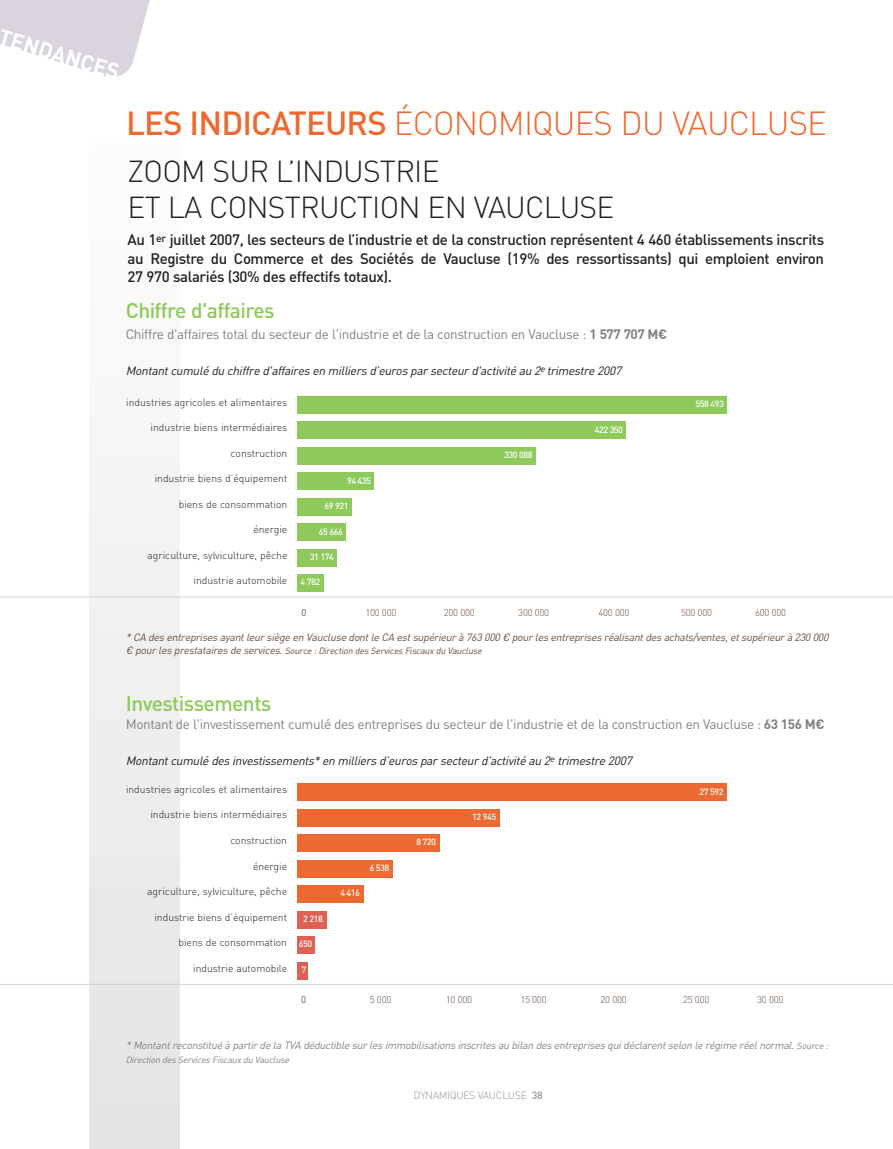
<style>
.page{position:relative;width:893px;height:1149px;background:#fff}
.page>*{position:absolute;margin:0;border:0;box-sizing:border-box;transform-origin:0 0}
.t1{font:300 33px "DIN";letter-spacing:-.025em;color:#ec6a31}
.t2{font:300 30px/36px "DIN";letter-spacing:-.025em;color:#231f20}
.t3{font:500 21px "DIN";letter-spacing:-.025em;color:#8ec95c}
.t4{font:500 15px/18px "DIN";letter-spacing:-.025em;color:#231f20;text-align:justify}
.t5{font:13.5px "DIN";letter-spacing:-.025em;color:#808285}
.t6{font:italic 12px "DIN";color:#231f20}
.t7{font:italic 10.5px "DIN";color:#808285}
.t8{font:italic 10.5px "DIN";color:#674e3f}
.t9{font:300 10.5px "DIN";letter-spacing:-.025em;color:#939598}
.t10{font:300 10.35px "DIN";color:#231f20}
.t11{font:300 9.6px "DIN";letter-spacing:-.025em;color:#674e3f}
.t12{font:300 9.6px "DIN";color:#231f20}
.t13{font:500 9px "DIN";letter-spacing:-.055em;color:#fff}
.t14{font:italic 9px "DIN";color:#674e3f}
.t15{font:italic 9px "DIN";color:#808285}
.s1{font-weight:500}
.s2{font-weight:700}
.s3{color:#8ec95c}
.s4{font-size:10.5px}
.s5{font-size:6.45px;color:#8ec95c}
.s6{font-size:9px}
</style>
<div class="page">
<div style="left:89px;top:107px;width:91px;height:1041px;background:linear-gradient(to bottom,#fefefe,#e4e3e4)"></div>
<svg style="left:0;top:0;width:150px;height:77px"></svg>
<div style="left:297px;top:396px;width:430px;height:17px;background:#8ec95c"></div>
<div style="left:297px;top:422px;width:329px;height:17px;background:#8ec95c"></div>
<div style="left:297px;top:447px;width:239px;height:17px;background:#8ec95c"></div>
<div style="left:297px;top:473px;width:77px;height:17px;background:#8ec95c"></div>
<div style="left:297px;top:498px;width:55px;height:17px;background:#8ec95c"></div>
<div style="left:297px;top:523px;width:49px;height:17px;background:#8ec95c"></div>
<div style="left:297px;top:549px;width:40px;height:17px;background:#8ec95c"></div>
<div style="left:297px;top:574px;width:27px;height:17px;background:#8ec95c"></div>
<hr style="left:0;top:983px;width:893px;height:1px;background:#d1d2d4">
<div style="left:297px;top:783px;width:430px;height:17px;background:#ec6a31"></div>
<div style="left:297px;top:809px;width:203px;height:17px;background:#ec6a31"></div>
<div style="left:297px;top:834px;width:142px;height:17px;background:#ec6a31"></div>
<div style="left:297px;top:860px;width:96px;height:17px;background:#ec6a31"></div>
<div style="left:297px;top:885px;width:66px;height:17px;background:#ec6a31"></div>
<div style="left:297px;top:910px;width:29px;height:17px;background:#e05f53"></div>
<div style="left:297px;top:936px;width:18px;height:17px;background:#e05f53"></div>
<div style="left:297px;top:961px;width:11px;height:17px;background:#e05f53"></div>
<hr style="left:0;top:596px;width:893px;height:1px;background:#d1d2d4">
<h1 class="t1" style="left:126px;top:111px;width:702px"><span class="s1">LES INDICATEURS</span> ÉCONOMIQUES DU VAUCLUSE</h1>
<h2 class="t2" style="left:128px;top:157px;width:488px">ZOOM SUR L’INDUSTRIE<br>ET LA CONSTRUCTION EN VAUCLUSE</h2>
<p class="t4" style="left:128px;top:233px;width:698px">Au 1<sup>er</sup> juillet 2007, les secteurs de l’industrie et de la construction représentent 4 460 établissements inscrits au Registre du Commerce et des Sociétés de Vaucluse (19% des ressortissants) qui emploient environ 27 970 salariés (30% des effectifs totaux).</p>
<h3 class="t3" style="left:126px;top:303px;width:150px">Chiffre d'affaires</h3>
<h3 class="t5" style="left:126px;top:329px;width:543px">Chiffre d'affaires total du secteur de l'industrie et de la construction en Vaucluse : <span class="s2">1 577 707 M€</span></h3>
<p class="t6" style="left:126px;top:366px;width:500px">Montantcumulé du chiffre d'affaires en milliers d’euros parsecteurd'activité au 2<sup>e</sup> trimestre 2007</p>
<p class="t10" style="left:126px;top:398px;width:163px">industries agricoles et alimentaires</p>
<p class="t10" style="left:151px;top:423px;width:138px">industrie biens intermédiaires</p>
<p class="t10" style="left:231px;top:449px;width:58px">construction</p>
<p class="t10" style="left:155px;top:474px;width:134px">industrie biens d’équipement</p>
<p class="t10" style="left:179px;top:500px;width:110px">biens de consommation</p>
<p class="t10" style="left:253px;top:525px;width:36px">énergie</p>
<p class="t10" style="left:147px;top:551px;width:141px">agriculture, sylviculture, pêche</p>
<p class="t10" style="left:194px;top:576px;width:95px">industrie automobile</p>
<p class="t13" style="left:347px;top:477px;width:27px">94 435<span class="s3">.</span></p>
<p class="t13" style="left:325px;top:502px;width:27px">69 921<span class="s3">.</span></p>
<p class="t13" style="left:319px;top:528px;width:27px">65 666<span class="s3">.</span></p>
<p class="t13" style="left:310px;top:553px;width:27px">31 174<span class="s3">.</span></p>
<p class="t13" style="left:301px;top:579px;width:23px">4 782<span class="s3">.</span></p>
<p class="t13" style="left:504px;top:451px;width:32px">330 088<span class="s3">.</span></p>
<p class="t13" style="left:595px;top:426px;width:32px">422 350<span class="s3">.</span></p>
<p class="t13" style="left:693px;top:400px;width:34px"><span class="s3">.</span>558 493<span class="s3">.</span></p>
<p class="t12" style="left:301px;top:609px;width:6px">0</p>
<p class="t11" style="left:365px;top:609px;width:32px">100 000</p>
<p class="t11" style="left:444px;top:609px;width:32px">200 000</p>
<p class="t11" style="left:518px;top:609px;width:32px">300 000</p>
<p class="t11" style="left:598px;top:609px;width:32px">400 000</p>
<p class="t11" style="left:681px;top:609px;width:32px">500 000</p>
<p class="t11" style="left:755px;top:609px;width:32px">600 000</p>
<p class="t8" style="left:126px;top:633px;width:706px">* CA des entreprises ayantleursiège en Vaucluse dontle CA estsupérieurà 763 000 € pourles entreprises réalisantdes achats/ventes,etsupérieurà 230 000</p>
<p class="t14" style="left:126px;top:647px;width:359px"><span class="s4">€ pourles prestataires de services.</span>Source :Direction des Services Fiscaux du Vaucluse</p>
<h3 class="t3" style="left:126px;top:696px;width:147px">Investissements</h3>
<h3 class="t5" style="left:126px;top:719px;width:700px">Montant de l'investissement cumulé des entreprises du secteur de l'industrie et de la construction en Vaucluse : <span class="s2">63 156 M€</span></h3>
<p class="t6" style="left:126px;top:756px;width:510px">Montantcumulé des investissements* en milliers d’euros parsecteurd'activité au 2<sup>e</sup> trimestre 2007</p>
<p class="t10" style="left:126px;top:785px;width:163px">industries agricoles et alimentaires</p>
<p class="t10" style="left:150px;top:810px;width:138px">industrie biens intermédiaires</p>
<p class="t10" style="left:230px;top:836px;width:58px">construction</p>
<p class="t10" style="left:253px;top:861px;width:36px">énergie</p>
<p class="t10" style="left:147px;top:887px;width:141px">agriculture, sylviculture, pêche</p>
<p class="t10" style="left:154px;top:912px;width:134px">industrie biens d’équipement</p>
<p class="t10" style="left:178px;top:938px;width:110px">biens de consommation</p>
<p class="t10" style="left:193px;top:963px;width:95px">industrie automobile</p>
<p class="t13" style="left:303px;top:915px;width:23px">2 218<span class="s3">.</span></p>
<p class="t13" style="left:299px;top:940px;width:16px">650<span class="s5">.</span></p>
<p class="t13" style="left:301px;top:966px;width:6px">7</p>
<p class="t13" style="left:340px;top:889px;width:23px">4 416<span class="s3">.</span></p>
<p class="t13" style="left:370px;top:864px;width:23px">6 538<span class="s3">.</span></p>
<p class="t13" style="left:416px;top:838px;width:23px">8 720<span class="s3">.</span></p>
<p class="t13" style="left:472px;top:813px;width:27px">12 945<span class="s3">.</span></p>
<p class="t13" style="left:697px;top:787px;width:30px"><span class="s3">.</span>27 592<span class="s3">.</span></p>
<p class="t12" style="left:301px;top:996px;width:6px">0</p>
<p class="t11" style="left:370px;top:996px;width:23px">5 000</p>
<p class="t11" style="left:446px;top:996px;width:28px">10 000</p>
<p class="t11" style="left:520px;top:996px;width:28px">15 000</p>
<p class="t11" style="left:600px;top:996px;width:28px">20 000</p>
<p class="t11" style="left:683px;top:996px;width:28px">25 000</p>
<p class="t11" style="left:757px;top:996px;width:28px">30 000</p>
<p class="t7" style="left:126px;top:1041px;width:706px">* Montantreconstitué à partirde la TVA déductible surles immobilisations inscrites au bilan des entreprises quidéclarentselon le régime réelnormal.<span class="s6">Source :</span></p>
<p class="t15" style="left:126px;top:1055px;width:167px">Direction des Services Fiscaux du Vaucluse</p>
<p class="t9" style="left:414px;top:1090px;width:131px">DYNAMIQUES VAUCLUSE <span class="s1">38</span></p>
</div>
